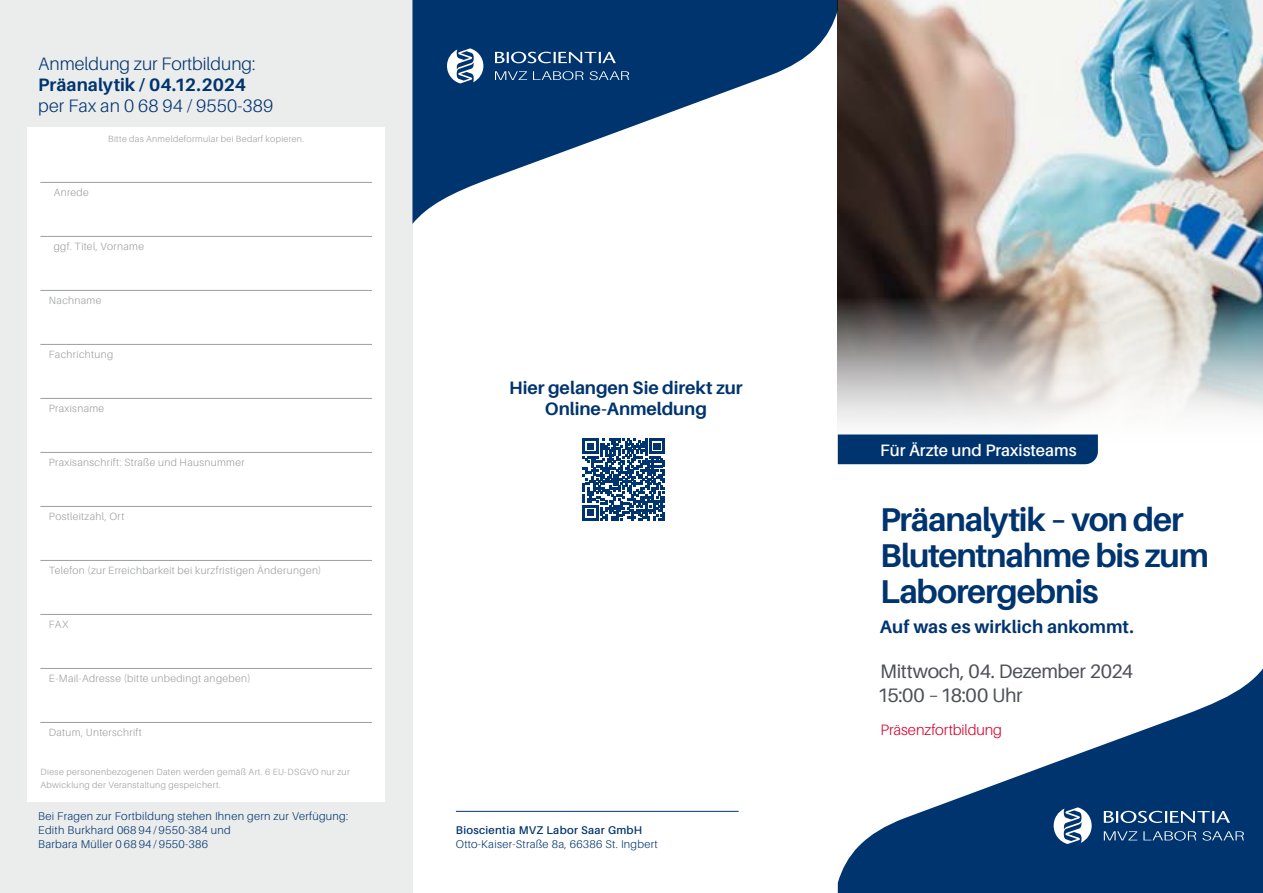
<style>
.page{position:relative;width:1263px;height:893px;background:#fff}
.page>*{position:absolute;margin:0;border:0;box-sizing:border-box;transform-origin:0 0}
.t1{font:700 33px/36px "Aileron";letter-spacing:-.035em;color:#00346f}
.t2{font:19.5px/24px "Aileron";letter-spacing:-.02em;color:#4f5159}
.t3{font:700 18px/21px "Aileron";color:#00346f;text-align:center}
.t4{font:300 18px "Aileron";color:#00346f}
.t5{font:600 16.5px "Aileron";color:#fff}
.t6{font:300 15px "Aileron";letter-spacing:-.005em;color:#d6002a}
.t7{font:300 11.25px/14.2px "Aileron";letter-spacing:.025em;color:#00346f}
.t8{font:600 11.25px "Aileron";letter-spacing:.025em;color:#00346f}
.t9{font:300 10.5px "Aileron";letter-spacing:.035em;color:#9c9e9f}
.t10{font:300 9px/13.5px "Aileron";letter-spacing:.04em;color:#9c9e9f}
</style>
<div class="page">
<img style="left:838px;top:0;width:425px;height:266px">
<img style="left:838px;top:266px;width:425px;height:158px">
<svg style="left:838px;top:668px;width:425px;height:225px;fill:#00346f"></svg>
<div style="left:838px;top:434px;width:260px;height:30px;background:#00346f"></div>
<svg style="left:1054px;top:807px;width:190px;height:37px;background:#38608e"></svg>
<div style="left:0;top:0;width:412px;height:893px;background:#ebecec"></div>
<hr style="left:456px;top:811px;width:283px;height:1px;background:#00346f">
<svg style="left:412px;top:0;width:426px;height:224px;fill:#00346f"></svg>
<svg style="left:447px;top:48px;width:182px;height:35px;background:#38618e"></svg>
<svg style="left:583px;top:438px;width:82px;height:83px"></svg>
<div style="left:28px;top:128px;width:357px;height:673px;background:#fff"></div>
<hr style="left:40px;top:182px;width:332px;height:1px;background:#9c9e9f">
<hr style="left:40px;top:236px;width:332px;height:1px;background:#9c9e9f">
<hr style="left:40px;top:290px;width:332px;height:1px;background:#9c9e9f">
<hr style="left:40px;top:344px;width:332px;height:1px;background:#9c9e9f">
<hr style="left:40px;top:398px;width:332px;height:1px;background:#9c9e9f">
<hr style="left:40px;top:452px;width:332px;height:1px;background:#9c9e9f">
<hr style="left:40px;top:506px;width:332px;height:1px;background:#9c9e9f">
<hr style="left:40px;top:560px;width:332px;height:1px;background:#9c9e9f">
<hr style="left:40px;top:614px;width:332px;height:1px;background:#9c9e9f">
<hr style="left:40px;top:668px;width:332px;height:1px;background:#9c9e9f">
<hr style="left:40px;top:722px;width:332px;height:1px;background:#9c9e9f">
<h3 class="t4" style="left:38px;top:53px;width:219px">Anmeldung zur Fortbildung:</h3>
<h3 class="t3" style="left:38px;top:74px;width:209px">Präanalytik / 04.12.2024</h3>
<h3 class="t4" style="left:38px;top:95px;width:236px">per Fax an 0 68 94 / 9550-389</h3>
<p class="t9" style="left:54px;top:186px;width:37px">Anrede</p>
<p class="t10" style="left:108px;top:132px;width:198px">Bitte das Anmeldeformular bei Bedarf kopieren.</p>
<p class="t9" style="left:54px;top:240px;width:92px">ggf. Titel, Vorname</p>
<p class="t9" style="left:49px;top:294px;width:54px">Nachname</p>
<p class="t9" style="left:49px;top:348px;width:66px">Fachrichtung</p>
<p class="t9" style="left:49px;top:402px;width:57px">Praxisname</p>
<p class="t9" style="left:49px;top:456px;width:197px">Praxisanschrift: Straße und Hausnummer</p>
<p class="t9" style="left:49px;top:510px;width:77px">Postleitzahl, Ort</p>
<p class="t9" style="left:49px;top:564px;width:274px">Telefon (zur Erreichbarkeit bei kurzfristigen Änderungen)</p>
<p class="t9" style="left:49px;top:618px;width:21px">FAX</p>
<p class="t9" style="left:49px;top:672px;width:203px">E-Mail-Adresse (bitte unbedingt angeben)</p>
<p class="t9" style="left:49px;top:726px;width:94px">Datum, Unterschrift</p>
<p class="t10" style="left:40px;top:765px;width:311px">Diese personenbezogenen Daten werden gemäß Art. 6 EU-DSGVO nur zur<br>Abwicklung der Veranstaltung gespeichert.</p>
<p class="t7" style="left:38px;top:809px;width:312px">Bei Fragen zur Fortbildung stehen Ihnen gern zur Verfügung:<br>Edith Burkhard 068 94 / 9550-384 und<br>Barbara Müller 0 68 94 / 9550-386</p>
<h3 class="t3" style="left:509px;top:377px;width:235px">Hier gelangen Sie direkt zur<br>Online-Anmeldung</h3>
<p class="t8" style="left:456px;top:824px;width:188px">Bioscientia MVZ Labor Saar GmbH</p>
<p class="t7" style="left:456px;top:837px;width:203px">Otto-Kaiser-Straße 8a, 66386 St. Ingbert</p>
<h3 class="t5" style="left:880px;top:441px;width:198px">Für Ärzte und Praxisteams</h3>
<h1 class="t1" style="left:880px;top:501px;width:330px">Präanalytik – von der<br>Blutentnahme bis zum<br>Laborergebnis</h1>
<h3 class="t3" style="left:880px;top:616px;width:255px">Auf was es wirklich ankommt.</h3>
<h2 class="t2" style="left:877px;top:659px;width:257px">Mittwoch, 04. Dezember 2024<br>15:00 –18:00 Uhr</h2>
<h3 class="t6" style="left:881px;top:721px;width:123px">Präsenzfortbildung</h3>
</div>
